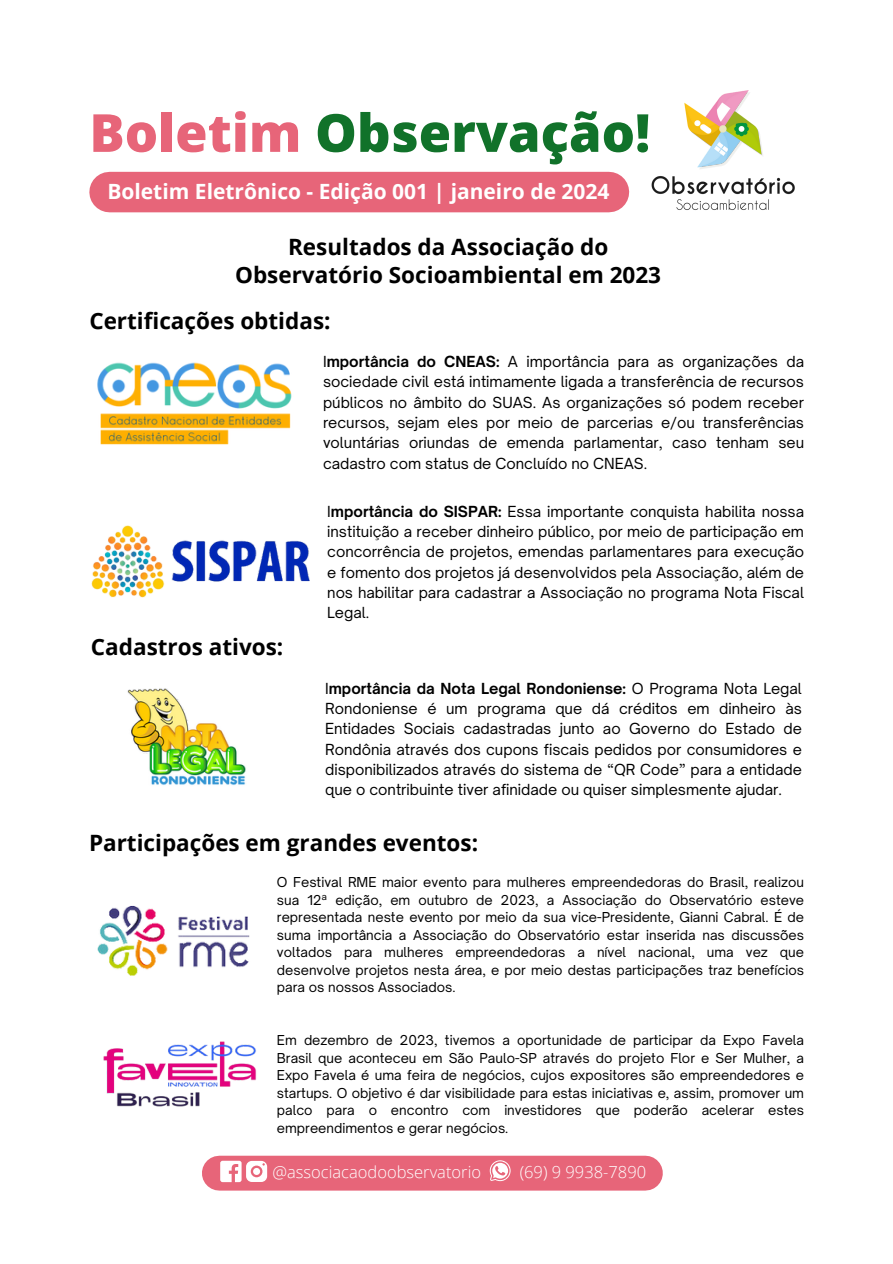
<style>
.page{position:relative;width:893px;height:1264px;background:#fff}
.page>*{position:absolute;margin:0;border:0;box-sizing:border-box;transform-origin:0 0}
.t1{font:800 52.5px "Open Sans";color:#11722a}
.t2{font:700 22.5px/28.2px "Open Sans";color:#000;text-align:center}
.t3{font:700 21px "Open Sans";color:#fff}
.t4{font:300 16.5px "Open Sans";color:#fff}
.t5{font:14.55px/20.2px "Open Sauce One";color:#000;text-align:justify}
.t6{font:13.05px/17.4px "Open Sauce One";color:#000;text-align:justify}
.s1{color:#e76579}
.s2{font-weight:700}
</style>
<div class="page">
<div style="left:110px;top:172px;width:499px;height:40px;background:#e76579"></div>
<img style="left:651px;top:90px;width:144px;height:120px">
<div style="left:219px;top:1155px;width:426px;height:35px;background:#e76579"></div>
<svg style="left:220px;top:1160px;width:47px;height:22px"></svg>
<svg style="left:489px;top:1160px;width:21px;height:21px"></svg>
<img style="left:97px;top:362px;width:195px;height:83px">
<img style="left:92px;top:525px;width:217px;height:72px">
<img style="left:127px;top:688px;width:119px;height:98px">
<img style="left:103px;top:1041px;width:154px;height:66px">
<img style="left:97px;top:905px;width:153px;height:71px">
<h4 class="t1" style="left:89px;top:96px;width:562px"><span class="s1">Boletim</span> Observação!</h4>
<p class="t3" style="left:107px;top:176px;width:503px">Boletim Eletrônico - Edição 001 | janeiro de 2024</p>
<h2 class="t2" style="left:235px;top:232px;width:427px">Resultados da Associação do<br>Observatório Socioambiental em 2023</h2>
<h4 class="t2" style="left:89px;top:306px;width:243px">Certificações obtidas:</h4>
<h2 class="t5" style="left:323px;top:351px;width:482px">I<span class="s2">mportância do CNEAS:</span> A importância para as organizações da sociedade civil está intimamente ligada a transferência de recursos públicos no âmbito do SUAS. As organizações só podem receber recursos, sejam eles por meio de parcerias e/ou transferências voluntárias oriundas de emenda parlamentar, caso tenham seu cadastro com status de Concluído no CNEAS.</h2>
<p class="t5" style="left:327px;top:501px;width:478px">I<span class="s2">mportância do SISPAR:</span> Essa importante conquista habilita nossa instituição a receber dinheiro público, por meio de participação em concorrência de projetos, emendas parlamentares para execução e fomento dos projetos já desenvolvidos pela Associação, além de nos habilitar para cadastrar a Associação no programa Nota Fiscal Legal.</p>
<p class="t2" style="left:91px;top:632px;width:194px">Cadastros ativos:</p>
<p class="t5" style="left:325px;top:678px;width:478px">I<span class="s2">mportância da Nota Legal Rondoniense:</span> O Programa Nota Legal Rondoniense é um programa que dá créditos em dinheiro às Entidades Sociais cadastradas junto ao Governo do Estado de Rondônia através dos cupons fiscais pedidos por consumidores e disponibilizados através do sistema de “QR Code” para a entidade que o contribuinte tiver afinidade ou quiser simplesmente ajudar.</p>
<p class="t2" style="left:89px;top:828px;width:390px">Participações em grandes eventos:</p>
<p class="t6" style="left:277px;top:873px;width:528px">O Festival RME maior evento para mulheres empreendedoras do Brasil, realizou sua 12ª edição, em outubro de 2023, a Associação do Observatório esteve representada neste evento por meio da sua vice-Presidente, Gianni Cabral. É de suma importância a Associação do Observatório estar inserida nas discussões voltados para mulheres empreendedoras a nível nacional, uma vez que desenvolve projetos nesta área, e por meio destas participações traz benefícios para os nossos Associados.</p>
<p class="t6" style="left:277px;top:1031px;width:528px">Em dezembro de 2023, tivemos a oportunidade de participar da Expo Favela Brasil que aconteceu em São Paulo-SP através do projeto Flor e Ser Mulher, a Expo Favela é uma feira de negócios, cujos expositores são empreendedores e startups. O objetivo é dar visibilidade para estas iniciativas e, assim, promover um palco para o encontro com investidores que poderão acelerar estes empreendimentos e gerar negócios.</p>
<h4 class="t4" style="left:272px;top:1159px;width:210px">@associacaodoobservatorio</h4>
<p class="t4" style="left:519px;top:1159px;width:128px">(69) 9 9938-7890</p>
</div>
